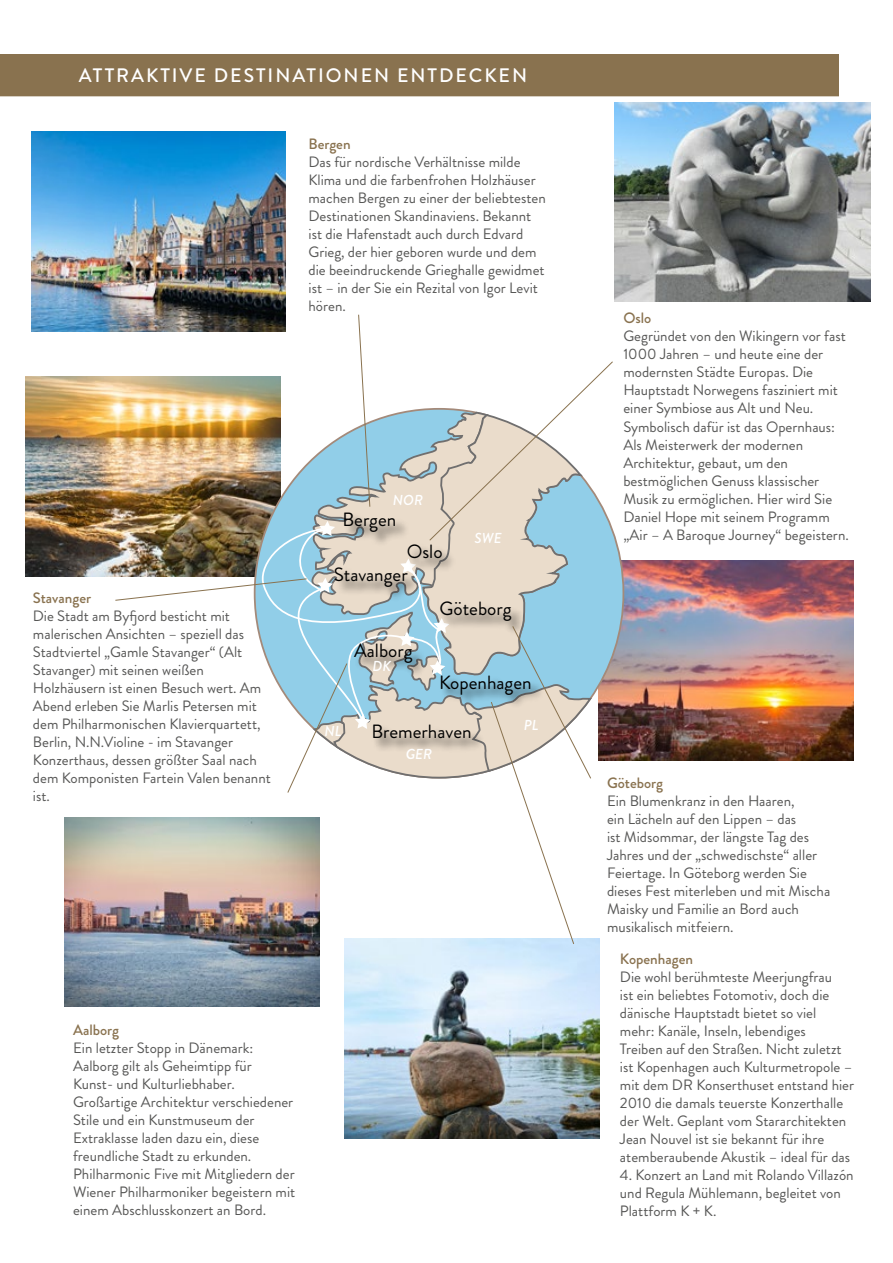
<style>
.page{position:relative;width:893px;height:1263px;background:#fff}
.page>*{position:absolute;margin:0;border:0;box-sizing:border-box;transform-origin:0 0}
.t1{font:500 19.5px "Brandon Grotesque";letter-spacing:.1em;color:#fff}
.t2{font:19.2px "Brandon Grotesque";color:#000}
.t3{font:15px/18px "Brandon Grotesque";color:#575756}
.t4{font:500 15px "Brandon Grotesque";color:#89724f}
.t5{font:italic 500 14.4px "Brandon Grotesque";color:#fff}
</style>
<div class="page">
<img style="left:26px;top:376px;width:89px;height:200px">
<img style="left:32px;top:132px;width:254px;height:200px">
<img style="left:615px;top:102px;width:255px;height:200px">
<img style="left:625px;top:560px;width:229px;height:200px">
<img style="left:344px;top:945px;width:256px;height:193px">
<img style="left:65px;top:817px;width:255px;height:190px">
<div style="left:1px;top:55px;width:837px;height:41px;background:#89724f"></div>
<div style="left:0;top:54px;width:839px;height:42px;border:2px solid #89724f"></div>
<svg style="left:614px;top:533px;width:11px;height:228px;background:#969195"></svg>
<img style="left:115px;top:314px;width:499px;height:631px">
<h1 class="t1" style="left:79px;top:62px;width:450px">ATTRAKTIVE DESTINATIONEN ENTDECKEN</h1>
<p class="t4" style="left:308px;top:133px;width:44px">Bergen</p>
<p class="t3" style="left:308px;top:153px;width:239px">Das für nordische Verhältnisse milde Klima und die farbenfrohen Holzhäuser machen Bergen zu einer der beliebtesten Destinationen Skandinaviens. Bekannt ist die Hafenstadt auch durch Edvard Grieg, der hier geboren wurde und dem die beeindruckende Grieghalle gewidmet ist – in der Sie ein Rezital von Igor Levit hören.</p>
<p class="t4" style="left:33px;top:587px;width:60px">Stavanger</p>
<p class="t3" style="left:33px;top:607px;width:240px">Die Stadt am Byfjord besticht mit malerischen Ansichten – speziell das Stadtviertel „Gamle Stavanger“ (Alt Stavanger) mit seinen weißen Holzhäusern ist einen Besuch wert. Am Abend erleben Sie Marlis Petersen mit dem Philharmonischen Klavierquartett, Berlin, N.N.Violine - im Stavanger Konzerthaus, dessen größter Saal nach dem Komponisten Fartein Valen benannt ist.</p>
<p class="t5" style="left:393px;top:490px;width:32px">NOR</p>
<p class="t2" style="left:342px;top:507px;width:55px">Bergen</p>
<p class="t2" style="left:407px;top:538px;width:37px">Oslo</p>
<p class="t2" style="left:334px;top:561px;width:75px">Stavanger</p>
<p class="t5" style="left:475px;top:528px;width:28px">SWE</p>
<p class="t5" style="left:325px;top:721px;width:18px">NL</p>
<p class="t2" style="left:354px;top:637px;width:60px">Aalborg</p>
<p class="t5" style="left:372px;top:656px;width:20px">DK</p>
<p class="t2" style="left:440px;top:595px;width:73px">Göteborg</p>
<p class="t2" style="left:439px;top:669px;width:94px">Kopenhagen</p>
<p class="t2" style="left:371px;top:718px;width:102px">Bremerhaven</p>
<p class="t5" style="left:406px;top:743px;width:28px">GER</p>
<p class="t5" style="left:524px;top:715px;width:16px">PL</p>
<p class="t4" style="left:73px;top:1019px;width:47px">Aalborg</p>
<p class="t3" style="left:73px;top:1039px;width:224px">Ein letzter Stopp in Dänemark:<br>Aalborg gilt als Geheimtipp für Kunst- und Kulturliebhaber.<br>Großartige Architektur verschiedener Stile und ein Kunstmuseum der Extraklasse laden dazu ein, diese freundliche Stadt zu erkunden.<br>Philharmonic Five mit Mitgliedern der Wiener Philharmoniker begeistern mit einem Abschlusskonzert an Bord.</p>
<p class="t4" style="left:623px;top:308px;width:29px">Oslo</p>
<p class="t3" style="left:623px;top:328px;width:227px">Gegründet von den Wikingern vor fast 1000 Jahren – und heute eine der modernsten Städte Europas. Die Hauptstadt Norwegens fasziniert mit einer Symbiose aus Alt und Neu.<br>Symbolisch dafür ist das Opernhaus:<br>Als Meisterwerk der modernen Architektur, gebaut, um den bestmöglichen Genuss klassischer Musik zu ermöglichen. Hier wird Sie Daniel Hope mit seinem Programm „Air – A Baroque Journey“ begeistern.</p>
<p class="t4" style="left:607px;top:772px;width:58px">Göteborg</p>
<p class="t3" style="left:607px;top:792px;width:225px">Ein Blumenkranz in den Haaren,<br>ein Lächeln auf den Lippen – das<br>ist Midsommar, der längste Tag des<br>Jahres und der „schwedischste“ aller<br>Feiertage. In Göteborg werden Sie dieses Fest miterleben und mit Mischa<br>Maisky und Familie an Bord auch musikalisch mitfeiern.</p>
<p class="t4" style="left:620px;top:948px;width:75px">Kopenhagen</p>
<p class="t3" style="left:620px;top:968px;width:236px">Die wohl berühmteste Meerjungfrau<br>ist ein beliebtes Fotomotiv, doch die dänische Hauptstadt bietet so viel mehr: Kanäle, Inseln, lebendiges<br>Treiben auf den Straßen. Nicht zuletzt ist Kopenhagen auch Kulturmetropole – mit dem DR Konserthuset entstand hier 2010 die damals teuerste Konzerthalle der Welt. Geplant vom Stararchitekten Jean Nouvel ist sie bekannt für ihre atemberaubende Akustik – ideal für das</p>
<p class="t3" style="left:620px;top:1166px;width:235px">4. Konzert an Land mit Rolando Villazón und Regula Mühlemann, begleitet von<br>Plattform K + K.</p>
</div>
